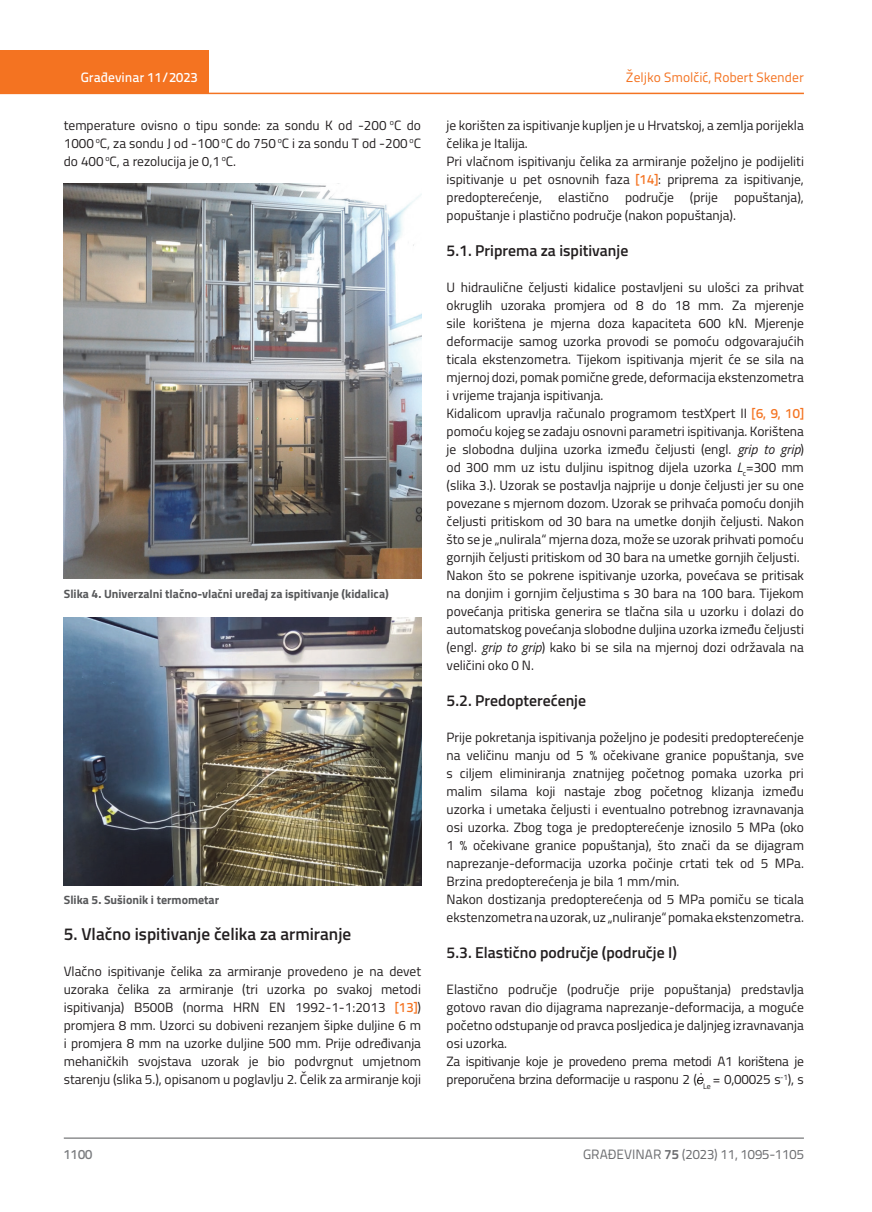
<style>
.page{position:relative;width:872px;height:1212px;background:#fff}
.page>*{position:absolute;margin:0;border:0;box-sizing:border-box;transform-origin:0 0}
.t1{font:600 17.25px "Titillium";color:#231f20}
.t2{font:600 15.75px "Titillium";color:#231f20}
.t3{font:13.5px/18px "Titillium";color:#231f20}
.t4{font:13.5px "Titillium Text 22 L";color:#6c6d70}
.t5{font:13.5px "Titillium Text 22 L";color:#f47321}
.t6{font:500 13.5px "Titillium Text 22 L";color:#fff}
.t7{font:500 13.5px "Titillium Text 22 L";color:#787a7d}
.t8{font:700 12px "Titillium";color:#57585a}
.s1{font-family:"Titillium Text 22 L";font-weight:500;color:#f47321}
.s2{font-style:italic}
.s3{font-weight:700}
</style>
<div class="page">
<div style="left:0;top:50px;width:208px;height:44px;background:#f47321"></div>
<hr style="left:0;top:93px;width:804px;height:1px;background:#f47321">
<hr style="left:64px;top:1138px;width:740px;height:1px;background:#57585a">
<svg style="left:697px;top:1073px;width:6px;height:11px"></svg>
<img style="left:64px;top:184px;width:357px;height:395px">
<img style="left:64px;top:617px;width:357px;height:269px">
<p class="t6" style="left:81px;top:67px;width:118px">Građevinar 11/2023</p>
<p class="t3" style="left:64px;top:115px;width:359px;text-align:justify">temperature ovisno o tipu sonde: za sondu K od -200 <sup>o</sup>C do 1000 <sup>o</sup>C, za sondu J od -100 <sup>o</sup>C do 750 <sup>o</sup>C i za sondu T od -200 <sup>o</sup>C do 400 <sup>o</sup>C, a rezolucija je 0,1 <sup>o</sup>C.</p>
<p class="t8" style="left:64px;top:585px;width:326px">Slika 4. Univerzalni tlačno-vlačni uređaj za ispitivanje (kidalica)</p>
<p class="t8" style="left:64px;top:891px;width:157px">Slika 5. Sušionik i termometar</p>
<p class="t1" style="left:64px;top:921px;width:289px">5. Vlačno ispitivanje čelika za armiranje</p>
<p class="t3" style="left:64px;top:962px;width:359px;text-align:justify">Vlačno ispitivanje čelika za armiranje provedeno je na devet uzoraka čelika za armiranje (tri uzorka po svakoj metodi ispitivanja) B500B (norma HRN EN 1992-1-1:2013 <span class="s1">[13]</span>) promjera 8 mm. Uzorci su dobiveni rezanjem šipke duljine 6 m i promjera 8 mm na uzorke duljine 500 mm. Prije određivanja mehaničkih svojstava uzorak je bio podvrgnut umjetnom starenju (slika 5.), opisanom u poglavlju 2. Čelik za armiranje koji</p>
<p class="t5" style="left:626px;top:68px;width:179px">Željko Smolčić, Robert Skender</p>
<p class="t3" style="left:446px;top:115px;width:359px">je korišten za ispitivanje kupljen je u Hrvatskoj, a zemlja porijekla čelika je Italija.<br>Pri vlačnom ispitivanju čelika za armiranje poželjno je podijeliti ispitivanje u pet osnovnih faza <span class="s1">[14]</span>: priprema za ispitivanje, predopterećenje, elastično područje (prije popuštanja), popuštanje i plastično područje (nakon popuštanja).</p>
<p class="t2" style="left:446px;top:238px;width:183px">5.1. Priprema za ispitivanje</p>
<p class="t3" style="left:446px;top:277px;width:359px">U hidraulične čeljusti kidalice postavljeni su ulošci za prihvat okruglih uzoraka promjera od 8 do 18 mm. Za mjerenje sile korištena je mjerna doza kapaciteta 600 kN. Mjerenje deformacije samog uzorka provodi se pomoću odgovarajućih ticala ekstenzometra. Tijekom ispitivanja mjerit će se sila na mjernoj dozi, pomak pomične grede, deformacija ekstenzometra i vrijeme trajanja ispitivanja.<br>Kidalicom upravlja računalo programom testXpert II <span class="s1">[6, 9, 10] </span>pomoću kojeg se zadaju osnovni parametri ispitivanja. Korištena je slobodna duljina uzorka između čeljusti (engl. <span class="s2">grip to grip</span>) od 300 mm uz istu duljinu ispitnog dijela uzorka <span class="s2">L</span><sub>c</sub>=300 mm (slika 3.). Uzorak se postavlja najprije u donje čeljusti jer su one povezane s mjernom dozom. Uzorak se prihvaća pomoću donjih čeljusti pritiskom od 30 bara na umetke donjih čeljusti. Nakon što se je „nulirala“ mjerna doza, može se uzorak prihvati pomoću gornjih čeljusti pritiskom od 30 bara na umetke gornjih čeljusti.<br>Nakon što se pokrene ispitivanje uzorka, povećava se pritisak na donjim i gornjim čeljustima s 30 bara na 100 bara. Tijekom povećanja pritiska generira se tlačna sila u uzorku i dolazi do automatskog povećanja slobodne duljina uzorka između čeljusti (engl. <span class="s2">grip to grip</span>) kako bi se sila na mjernoj dozi održavala na veličini oko 0 N.</p>
<p class="t2" style="left:446px;top:689px;width:141px">5.2. Predopterećenje</p>
<p class="t3" style="left:446px;top:728px;width:359px">Prije pokretanja ispitivanja poželjno je podesiti predopterećenje na veličinu manju od 5 % očekivane granice popuštanja, sve s ciljem eliminiranja znatnijeg početnog pomaka uzorka pri malim silama koji nastaje zbog početnog klizanja između uzorka i umetaka čeljusti i eventualno potrebnog izravnavanja osi uzorka. Zbog toga je predopterećenje iznosilo 5 MPa (oko 1 % očekivane granice popuštanja), što znači da se dijagram naprezanje-deformacija uzorka počinje crtati tek od 5 MPa.<br>Brzina predopterećenja je bila 1 mm/min.<br>Nakon dostizanja predopterećenja od 5 MPa pomiču se ticala ekstenzometra na uzorak, uz „nuliranje“ pomaka ekstenzometra.</p>
<p class="t2" style="left:446px;top:941px;width:232px">5.3. Elastično područje (područje I)</p>
<p class="t3" style="left:446px;top:980px;width:359px">Elastično područje (područje prije popuštanja) predstavlja gotovo ravan dio dijagrama naprezanje-deformacija, a moguće početno odstupanje od pravca posljedica je daljnjeg izravnavanja osi uzorka.<br>Za ispitivanje koje je provedeno prema metodi A1 korištena je preporučena brzina deformacije u rasponu 2 ( <sub>Le</sub> = 0,00025 s<sup>-1</sup>), s</p>
<p class="t7" style="left:64px;top:1144px;width:30px">1100</p>
<p class="t4" style="left:583px;top:1144px;width:222px">GRAĐEVINAR <span class="s3">75</span> (2023) 11, 1095-1105</p>
</div>
